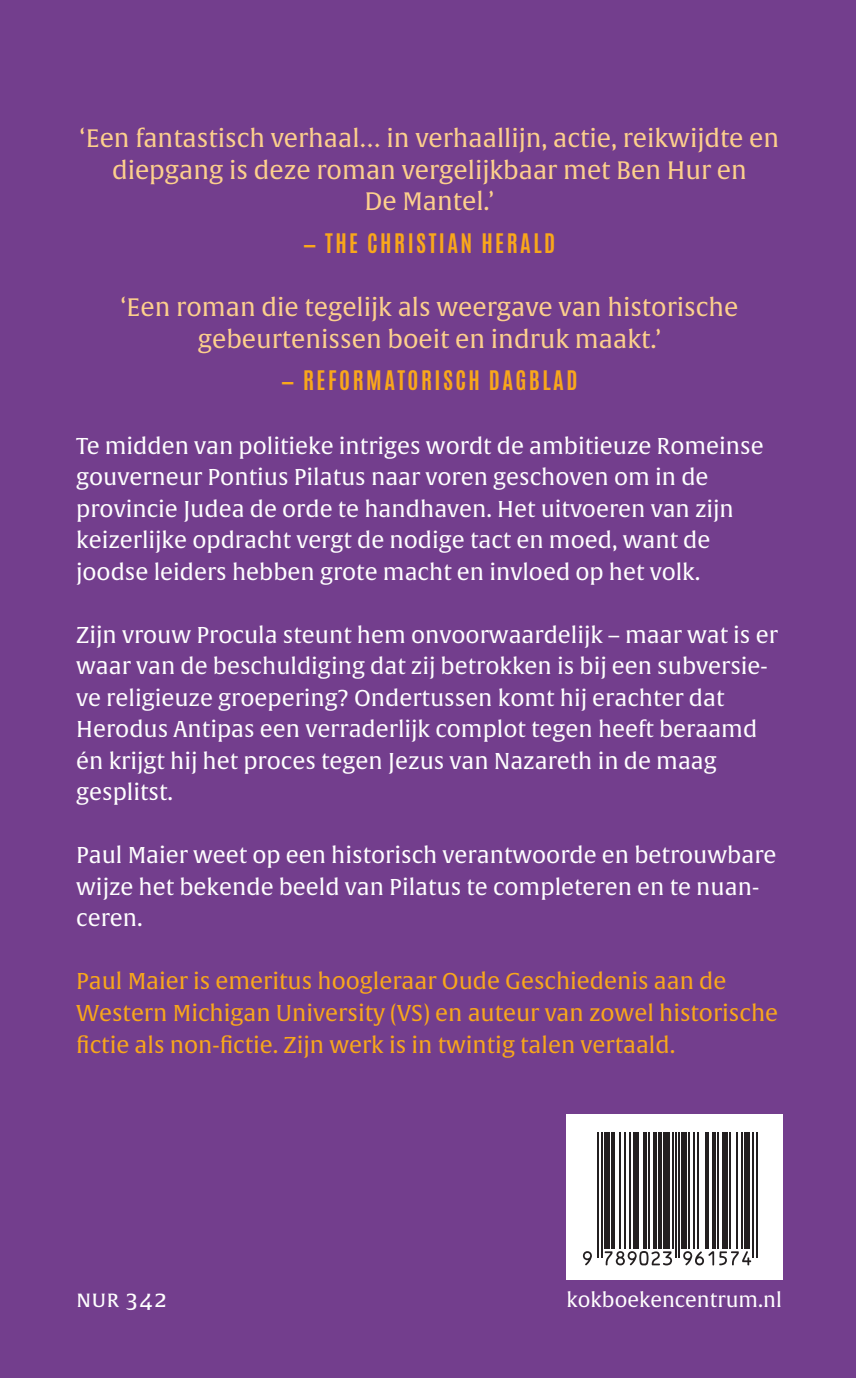
<style>
.page{position:relative;width:856px;height:1378px;background:#733e8d}
.page>*{position:absolute;margin:0;border:0;box-sizing:border-box;transform-origin:0 0}
.t1{font:24.75px/31.5px "Alverata PE";color:#fdd08c;text-align:center}
.t2{font:22.5px/31.5px "Alverata PE";color:#fff}
.t3{font:22.5px/31.9px "Alverata PE";color:#f9a71b}
.t4{font:700 22.5px "Antonio";letter-spacing:.11em;color:#f9a71b}
.t5{font:20.25px "Alverata PE";color:#fff}
</style>
<div class="page">
<div style="left:566px;top:1114px;width:217px;height:166px;background:#fff"></div>
<svg style="left:582px;top:1132px;width:176px;height:130px"></svg>
<svg style="left:583px;top:1251px;width:9px;height:14px"></svg>
<hr style="left:598px;top:1132px;width:1px;height:125px;background:#231f20">
<hr style="left:601px;top:1132px;width:2px;height:125px;background:#231f20">
<div style="left:604px;top:1132px;width:5px;height:116px;background:#231f20"></div>
<hr style="left:611px;top:1132px;width:3px;height:116px;background:#231f20">
<hr style="left:620px;top:1132px;width:1px;height:116px;background:#231f20">
<hr style="left:625px;top:1132px;width:1px;height:116px;background:#231f20">
<hr style="left:630px;top:1132px;width:1px;height:116px;background:#231f20">
<div style="left:633px;top:1132px;width:5px;height:116px;background:#231f20"></div>
<hr style="left:643px;top:1132px;width:3px;height:116px;background:#231f20">
<hr style="left:648px;top:1132px;width:2px;height:116px;background:#231f20">
<hr style="left:653px;top:1132px;width:3px;height:116px;background:#231f20">
<hr style="left:658px;top:1132px;width:4px;height:116px;background:#231f20">
<svg style="left:605px;top:1251px;width:67px;height:14px"></svg>
<div style="left:663px;top:1132px;width:7px;height:116px;background:#231f20"></div>
<hr style="left:672px;top:1132px;width:1px;height:116px;background:#231f20">
<hr style="left:675px;top:1132px;width:2px;height:125px;background:#231f20">
<hr style="left:678px;top:1132px;width:2px;height:125px;background:#231f20">
<div style="left:682px;top:1132px;width:5px;height:116px;background:#231f20"></div>
<hr style="left:688px;top:1132px;width:2px;height:116px;background:#231f20">
<hr style="left:693px;top:1132px;width:2px;height:116px;background:#231f20">
<hr style="left:697px;top:1132px;width:2px;height:116px;background:#231f20">
<hr style="left:705px;top:1132px;width:4px;height:116px;background:#231f20">
<hr style="left:712px;top:1132px;width:4px;height:116px;background:#231f20">
<hr style="left:717px;top:1132px;width:2px;height:116px;background:#231f20">
<div style="left:722px;top:1132px;width:5px;height:116px;background:#231f20"></div>
<hr style="left:729px;top:1132px;width:1px;height:116px;background:#231f20">
<hr style="left:736px;top:1132px;width:1px;height:116px;background:#231f20">
<svg style="left:683px;top:1251px;width:68px;height:14px"></svg>
<hr style="left:741px;top:1132px;width:1px;height:116px;background:#231f20">
<div style="left:744px;top:1132px;width:5px;height:116px;background:#231f20"></div>
<hr style="left:752px;top:1132px;width:2px;height:125px;background:#231f20">
<hr style="left:756px;top:1132px;width:1px;height:125px;background:#231f20">
<p class="t1" style="left:80px;top:123px;width:701px">‘Een fantastisch verhaal… in verhaallijn, actie, reikwijdte en diepgang is deze roman vergelijkbaar met Ben Hur en<br>De Mantel.’</p>
<p class="t4" style="left:303px;top:226px;width:253px">— THE CHRISTIAN HERALD</p>
<p class="t1" style="left:121px;top:292px;width:619px">‘Een roman die tegelijk als weergave van historische gebeurtenissen boeit en indruk maakt.’</p>
<p class="t4" style="left:281px;top:364px;width:298px">— REFORMATORISCH DAGBLAD</p>
<p class="t2" style="left:76px;top:430px;width:689px">Te midden van politieke intriges wordt de ambitieuze Romeinse gouverneur Pontius Pilatus naar voren geschoven om in de provincie Judea de orde te handhaven. Het uitvoeren van zijn keizerlijke opdracht vergt de nodige tact en moed, want de joodse leiders hebben grote macht en invloed op het volk.</p>
<p class="t2" style="left:76px;top:619px;width:703px">Zijn vrouw Procula steunt hem onvoorwaardelijk – maar wat is er waar van de beschuldiging dat zij betrokken is bij een subversie&shy;ve religieuze groepering? Ondertussen komt hij erachter dat Herodus Antipas een verraderlijk complot tegen heeft beraamd én krijgt hij het proces tegen Jezus van Nazareth in de maag gesplitst.</p>
<p class="t2" style="left:76px;top:840px;width:702px">Paul Maier weet op een historisch verantwoorde en betrouwbare wijze het bekende beeld van Pilatus te completeren en te nuan&shy;ceren.</p>
<p class="t3" style="left:76px;top:965px;width:703px">Paul Maier is emeritus hoogleraar Oude Geschiedenis aan de<br>Western Michigan University (VS) en auteur van zowel historische fictie als non-fictie. Zijn werk is in twintig talen vertaald.</p>
<p class="t2" style="left:76px;top:1283px;width:94px">NUR 342</p>
<p class="t5" style="left:566px;top:1287px;width:217px">kokboekencentrum.nl</p>
</div>
